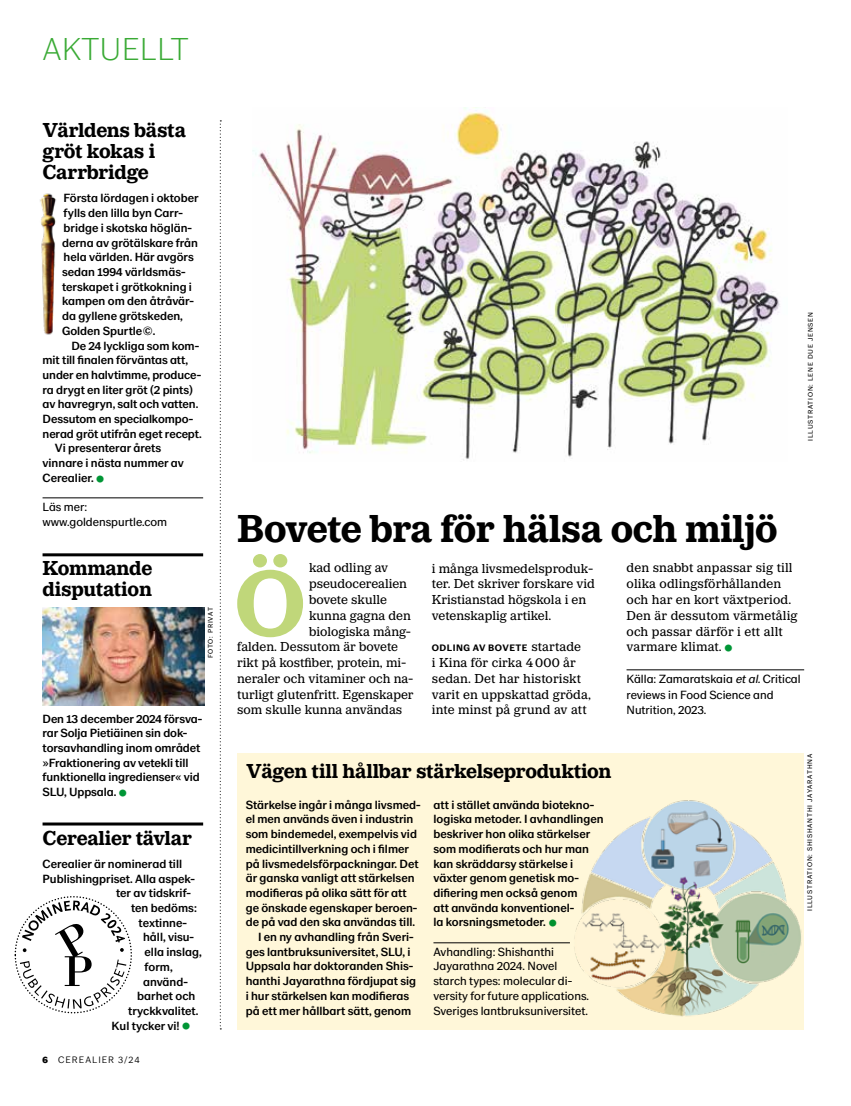
<style>
.page{position:relative;width:851px;height:1106px;background:#fff}
.page>*{position:absolute;margin:0;border:0;box-sizing:border-box;transform-origin:0 0}
.t1{font:700 96px "LM Serif";color:#c0d77a}
.t2{font:700 40.5px "LM Serif";letter-spacing:-.01em;color:#000}
.t3{font:200 33px "LM Sans 201902";letter-spacing:.005em;color:#3aaa35}
.t4{font:700 21px/21px "LM Serif";letter-spacing:-.01em;color:#000}
.t5{font:13.5px/15.8px "LM Serif";color:#000}
.t6{font:500 12.3px/14.7px "LM Sans 201902";color:#000}
.t7{font:12.3px/14.7px "LM Sans 201902";color:#000}
.t8{font:700 9.75px "LM Sans 201902";letter-spacing:.05em;color:#000}
.t9{font:300 9.75px "LM Sans 201902";letter-spacing:.105em;color:#000}
.t10{font:7.05px "LM Sans 201902";letter-spacing:.11em;color:#000}
.t11{font:7.05px "LM Sans 201902";letter-spacing:.085em;color:#000}
.s1{font-weight:900}
.s2{font-family:"LM Serif";font-weight:400;font-size:13.5px}
.s3{font-style:italic}
</style>
<div class="page">
<hr style="left:43px;top:497px;width:160px;height:1px;background:#000">
<hr style="left:43px;top:553px;width:160px;height:3px;background:#000">
<hr style="left:43px;top:822px;width:160px;height:3px;background:#000">
<svg style="left:220px;top:120px;width:1px;height:909px"></svg>
<div style="left:237px;top:753px;width:567px;height:276px;background:#fff7d9"></div>
<hr style="left:433px;top:942px;width:137px;height:1px;background:#000">
<img style="left:561px;top:800px;width:241px;height:217px">
<img style="left:253px;top:108px;width:527px;height:352px">
<hr style="left:626px;top:669px;width:178px;height:1px;background:#000">
<img style="left:40px;top:193px;width:16px;height:142px">
<img style="left:43px;top:607px;width:161px;height:98px">
<svg style="left:14px;top:896px;width:118px;height:118px"></svg>
<h3 class="t3" style="left:43px;top:31px;width:148px">AKTUELLT</h3>
<h3 class="t4" style="left:43px;top:120px;width:145px">Världens bästa gröt kokas i<br>Carrbridge</h3>
<p class="t6" style="left:62px;top:191px;width:138px">Första lördagen i oktober fylls den lilla byn Carr&shy;bridge i skotska höglän&shy;derna av grötälskare från hela världen. Här avgörs sedan 1994 världsmäs&shy;terskapet i grötkokning i kampen om den åtråvär&shy;da gyllene grötskeden,<br>Golden Spurtle©.</p>
<p class="t6" style="left:71px;top:338px;width:129px">De 24 lyckliga som kom-</p>
<p class="t6" style="left:43px;top:353px;width:147px">mit till finalen förväntas att,</p>
<p class="t6" style="left:43px;top:367px;width:160px">under en halvtimme, produce-</p>
<p class="t6" style="left:43px;top:382px;width:152px">ra drygt en liter gröt (2 pints)</p>
<p class="t6" style="left:43px;top:397px;width:157px">av havregryn, salt och vatten.</p>
<p class="t6" style="left:43px;top:411px;width:152px">Dessutom en specialkompo-</p>
<p class="t6" style="left:43px;top:426px;width:161px">nerad gröt utifrån eget recept.</p>
<p class="t6" style="left:55px;top:441px;width:108px">Vi presenterar årets</p>
<p class="t6" style="left:43px;top:455px;width:143px">vinnare i nästa nummer av</p>
<p class="t6" style="left:43px;top:470px;width:53px">Cerealier.</p>
<p class="t7" style="left:43px;top:499px;width:126px">Läs mer: www.goldenspurtle.com</p>
<h3 class="t4" style="left:43px;top:558px;width:111px">Kommande disputation</h3>
<p class="t11" style="left:206px;top:658px;width:52px;rotate:-90deg">FOTO: PRIVAT</p>
<p class="t6" style="left:43px;top:711px;width:161px">Den 13 december 2024 försva&shy;rar Solja Pietiäinen sin dok&shy;torsavhandling inom området »Fraktionering av vetekli till funktionella ingredienser« vid<br>SLU, Uppsala.</p>
<h3 class="t4" style="left:43px;top:827px;width:151px">Cerealier tävlar</h3>
<p class="t6" style="left:43px;top:856px;width:141px">Cerealier är nominerad till</p>
<p class="t6" style="left:43px;top:871px;width:154px">Publishingpriset. Alla aspek-</p>
<p class="t6" style="left:116px;top:885px;width:76px">ter av tidskrif-</p>
<p class="t6" style="left:131px;top:900px;width:67px">ten bedöms:</p>
<p class="t6" style="left:139px;top:915px;width:50px">textinne-</p>
<p class="t6" style="left:143px;top:930px;width:52px">håll, visu-</p>
<p class="t6" style="left:145px;top:944px;width:58px">ella inslag,</p>
<p class="t6" style="left:145px;top:959px;width:30px">form,</p>
<p class="t6" style="left:143px;top:974px;width:46px">använd-</p>
<p class="t6" style="left:137px;top:988px;width:60px">barhet och</p>
<p class="t6" style="left:128px;top:1003px;width:72px">tryckkvalitet.</p>
<p class="t6" style="left:112px;top:1018px;width:70px">Kul tycker vi!</p>
<p class="t9" style="left:43px;top:1054px;width:99px"><span class="s1">6</span> CEREALIER 3/24</p>
<p class="t10" style="left:806px;top:441px;width:130px;rotate:-90deg">ILLUSTRATION: LENE DUE JENSEN</p>
<h2 class="t2" style="left:237px;top:505px;width:542px">Bovete bra för hälsa och miljö</h2>
<h1 class="t1" style="left:233px;top:549px;width:74px">Ö</h1>
<p class="t5" style="left:309px;top:560px;width:81px">kad odling av</p>
<p class="t5" style="left:309px;top:576px;width:99px">pseudocerealien</p>
<p class="t5" style="left:309px;top:591px;width:79px">bovete skulle</p>
<p class="t5" style="left:309px;top:607px;width:103px">kunna gagna den</p>
<p class="t5" style="left:309px;top:623px;width:104px">biologiska mång-</p>
<p class="t5" style="left:237px;top:639px;width:162px">falden. Dessutom är bovete</p>
<p class="t5" style="left:237px;top:654px;width:171px">rikt på kostfiber, protein, mi-</p>
<p class="t5" style="left:237px;top:670px;width:177px">neraler och vitaminer och na-</p>
<p class="t5" style="left:237px;top:686px;width:178px">turligt glutenfritt. Egenskaper</p>
<p class="t5" style="left:237px;top:702px;width:166px">som skulle kunna användas</p>
<p class="t5" style="left:432px;top:560px;width:164px">i många livsmedelsproduk&shy;ter. Det skriver forskare vid<br>Kristianstad högskola i en vetenskaplig artikel.</p>
<p class="t8" style="left:432px;top:642px;width:151px">ODLING AV BOVETE <span class="s2">startade</span></p>
<p class="t5" style="left:432px;top:654px;width:160px">i Kina för cirka 4000 år sedan. Det har historiskt varit en uppskattad gröda, inte minst på grund av att</p>
<p class="t5" style="left:626px;top:560px;width:172px">den snabbt anpassar sig till olika odlingsförhållanden och har en kort växtperiod.<br>Den är dessutom värmetålig och passar därför i ett allt varmare klimat.</p>
<p class="t7" style="left:626px;top:670px;width:176px;line-height:15.8px">Källa: Zamaratskaia <span class="s3">etal.</span>Critical reviews in Food Science and<br>Nutrition, 2023.</p>
<h3 class="t4" style="left:246px;top:761px;width:366px">Vägen till hållbar stärkelseproduktion</h3>
<p class="t6" style="left:246px;top:797px;width:176px">Stärkelse ingår i många livsmed-</p>
<p class="t6" style="left:246px;top:812px;width:169px">el men används även i industrin</p>
<p class="t6" style="left:246px;top:826px;width:173px">som bindemedel, exempelvis vid</p>
<p class="t6" style="left:246px;top:841px;width:165px">medicintillverkning och i filmer</p>
<p class="t6" style="left:246px;top:856px;width:174px">på livsmedelsförpackningar. Det</p>
<p class="t6" style="left:246px;top:870px;width:170px">är ganska vanligt att stärkelsen</p>
<p class="t6" style="left:246px;top:885px;width:162px">modifieras på olika sätt för att</p>
<p class="t6" style="left:246px;top:900px;width:173px">ge önskade egenskaper beroen-</p>
<p class="t6" style="left:246px;top:914px;width:171px">de på vad den ska användas till.</p>
<p class="t6" style="left:258px;top:929px;width:157px">I en ny avhandling från Sveri-</p>
<p class="t6" style="left:246px;top:944px;width:166px">ges lantbruksuniversitet, SLU, i</p>
<p class="t6" style="left:246px;top:959px;width:169px">Uppsala har doktoranden Shis-</p>
<p class="t6" style="left:246px;top:973px;width:172px">hanthi Jayarathna fördjupat sig</p>
<p class="t6" style="left:246px;top:988px;width:165px">i hur stärkelsen kan modifieras</p>
<p class="t6" style="left:246px;top:1003px;width:167px">på ett mer hållbart sätt, genom</p>
<p class="t6" style="left:433px;top:797px;width:172px">att i stället använda biotekno&shy;logiska metoder. I avhandlingen beskriver hon olika stärkelser som modifierats och hur man kan skräddarsy stärkelse i växter genom genetisk mo&shy;difiering men också genom<br>att använda konventionel-<br>la korsningsmetoder.</p>
<p class="t7" style="left:433px;top:944px;width:157px">Avhandling: Shishanthi<br>Jayarathna 2024. Novel starch types: molecular di&shy;versity for future applications.<br>Sveriges lantbruksuniversitet.</p>
<p class="t10" style="left:805px;top:911px;width:159px;rotate:-90deg">ILLUSTRATION: SHISHANTHI JAYARATHNA</p>
</div>
